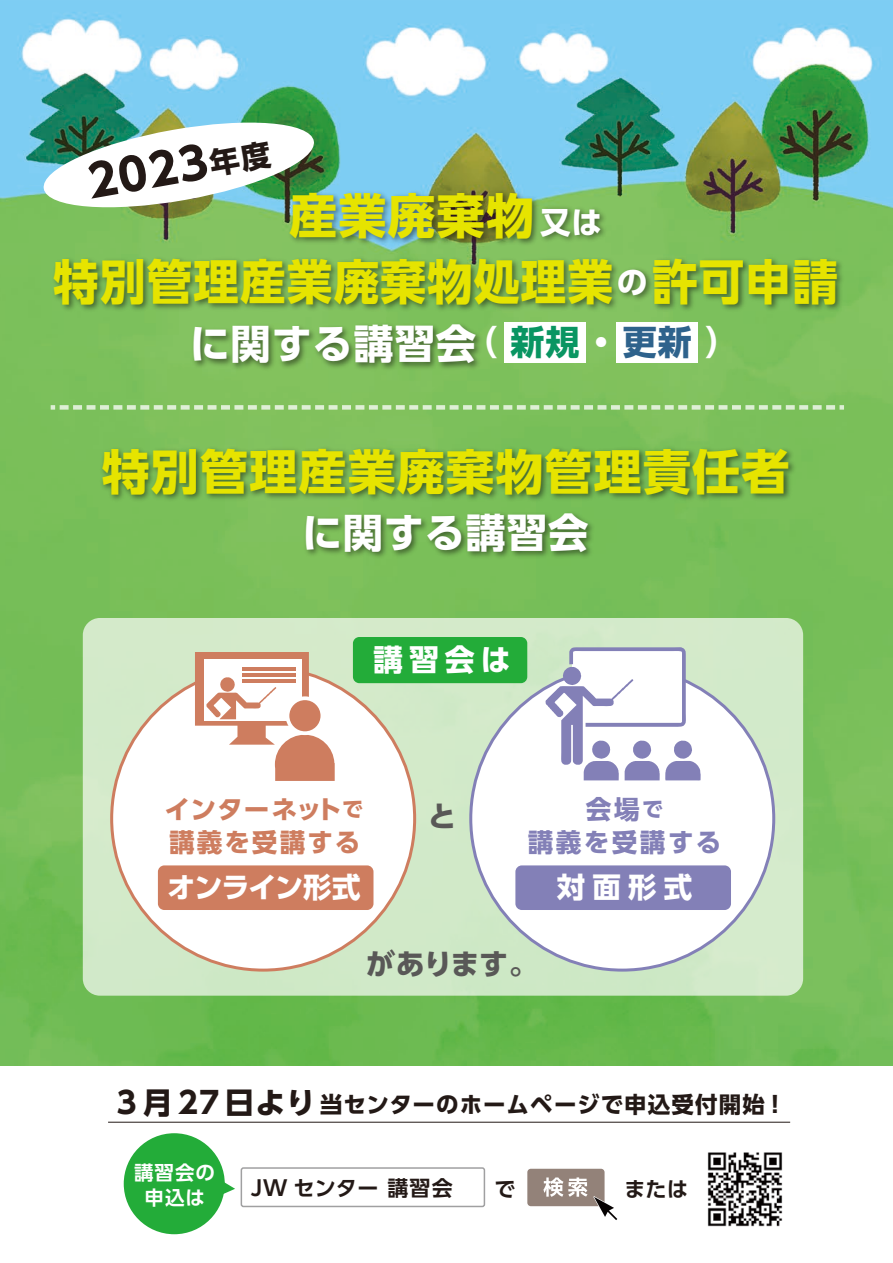
<style>
.page{position:relative;width:893px;height:1263px;background:#fff}
.page>*{position:absolute;margin:0;border:0;box-sizing:border-box;transform-origin:0 0}
.t1{font:700 48px/66px "UD Shin Go Pro";letter-spacing:.025em;color:#e6e400;text-align:center}
.t2{font:700 44.1px "UD Shin Go Pro";color:#231916}
.t3{font:700 40.35px "UD Shin Go Pro";letter-spacing:.02em;color:#fff}
.t4{font:700 34.2px "UD Shin Go Pro";color:#099562}
.t5{font:700 30px "UD Shin Go Pro";color:#fff}
.t6{font:700 29.1px "UD Shin Go Pro";letter-spacing:-.025em;color:#595857}
.t7{font:700 28.5px "UD Shin Go Pro";letter-spacing:-.05em;color:#fff}
.t8{font:700 28.5px "UD Shin Go Pro";letter-spacing:-.01em;color:#fff}
.t9{font:700 25.65px/32.7px "UD Shin Go Pro";letter-spacing:.065em;color:#ce7d5f}
.t10{font:700 25.65px/32.7px "UD Shin Go Pro";letter-spacing:.095em;color:#8380b7;text-align:center}
.t11{font:700 22.5px "UD Shin Go Pro";letter-spacing:.045em;color:#231916}
.t12{font:700 21px "UD Shin Go Pro De";letter-spacing:.03em;color:#231916}
.t13{font:700 19.5px/25.5px "UD Shin Go Pro De";letter-spacing:.05em;color:#fff;text-align:center}
.s1{font-size:30px}
.s2{font-size:30.75px;color:#fff}
.s3{font-size:34.2px}
.s4{color:#fff}
.s5{color:#2e628c}
.s6{font-size:21px}
</style>
<div class="page">
<img style="left:0;top:0;width:893px;height:1066px">
<div style="left:241px;top:1167px;width:244px;height:40px;border:2px solid #a0a0a1;border-radius:2px"></div>
<div style="left:527px;top:1168px;width:78px;height:39px;background:#938279;border-radius:4px"></div>
<div style="left:526px;top:1167px;width:80px;height:41px;border:2px solid #fff;border-radius:4px"></div>
<svg style="left:543px;top:1177px;width:75px;height:43px"></svg>
<img style="left:707px;top:1152px;width:76px;height:75px">
<div style="left:83px;top:618px;width:720px;height:378px;background:#d2eac9;border-radius:17px"></div>
<div style="left:112px;top:667px;width:303px;height:303px;background:#fff;border-radius:50%"></div>
<div style="left:471px;top:667px;width:303px;height:303px;background:#fff;border-radius:50%"></div>
<svg style="left:223px;top:1182px;width:12px;height:15px"></svg>
<div style="left:124px;top:1133px;width:101px;height:101px;background:#23ac39;border-radius:50%"></div>
<div style="left:158px;top:865px;width:215px;height:45px;background:#ce7d5f;border-radius:6px"></div>
<div style="left:515px;top:865px;width:216px;height:45px;background:#8380b7;border-radius:6px"></div>
<div style="left:353px;top:637px;width:174px;height:46px;background:#23ac39;border-radius:6px"></div>
<svg style="left:546px;top:647px;width:155px;height:133px"></svg>
<svg style="left:195px;top:652px;width:140px;height:129px"></svg>
<hr style="left:242px;top:668px;width:53px;height:3px;background:#ce7d5f">
<hr style="left:242px;top:673px;width:53px;height:4px;background:#ce7d5f">
<hr style="left:242px;top:679px;width:53px;height:4px;background:#ce7d5f">
<div style="left:286px;top:696px;width:38px;height:39px;border:8px solid #fff;border-radius:50%"></div>
<div style="left:289px;top:700px;width:32px;height:31px;background:#ce7d5f;border-radius:50%"></div>
<hr style="left:108px;top:1122px;width:682px;height:1px;background:#231916">
<img style="left:48px;top:187px;width:802px;height:200px">
<div style="left:504px;top:322px;width:82px;height:41px;background:#fff"></div>
<div style="left:617px;top:322px;width:81px;height:41px;background:#fff"></div>
<svg style="left:40px;top:117px;width:277px;height:96px"></svg>
<img style="left:97px;top:442px;width:704px;height:132px">
<svg style="left:51px;top:405px;width:793px;height:5px;background:#b7dca4"></svg>
<p class="t2" style="left:75px;top:148px;width:193px;rotate:-10deg">２０２３<span class="s1">年度</span></p>
<p class="t1" style="left:53px;top:182px;width:786px">産業廃棄物<span class="s2">又は<br></span>特別管理産業廃棄物処理業<span class="s2">の</span>許可申請</p>
<p class="t3" style="left:190px;top:311px;width:512px">に関する講習会<span class="s3">（ 　　　　　　</span></p>
<p class="t4" style="left:511px;top:314px;width:230px">新規<span class="s4">・</span> <span class="s5">更新</span><span class="s4">）</span></p>
<p class="t1" style="left:102px;top:437px;width:689px">特別管理産業廃棄物管理責任者</p>
<p class="t3" style="left:302px;top:499px;width:288px">に関する講習会</p>
<p class="t5" style="left:373px;top:635px;width:139px">講習会は</p>
<p class="t9" style="left:165px;top:792px;width:200px">インターネット<span class="s6">で</span>講義を受講する</p>
<p class="t7" style="left:167px;top:864px;width:195px">オンライン形式</p>
<p class="t6" style="left:427px;top:792px;width:31px">と</p>
<p class="t10" style="left:528px;top:792px;width:195px">会場<span class="s6">で<br></span>講義を受講する</p>
<p class="t8" style="left:557px;top:864px;width:137px">対面形式</p>
<p class="t6" style="left:366px;top:940px;width:173px">があります。</p>
<p class="t11" style="left:117px;top:1086px;width:663px"><span class="s1">3 月 27 日より</span>当センターのホームページで申込受付開始 !</p>
<p class="t13" style="left:134px;top:1159px;width:83px">講習会の申込は</p>
<p class="t12" style="left:251px;top:1171px;width:203px">JW センター 講習会</p>
<p class="t12" style="left:495px;top:1172px;width:22px">で</p>
<p class="t12" style="left:624px;top:1172px;width:65px">または</p>
</div>
